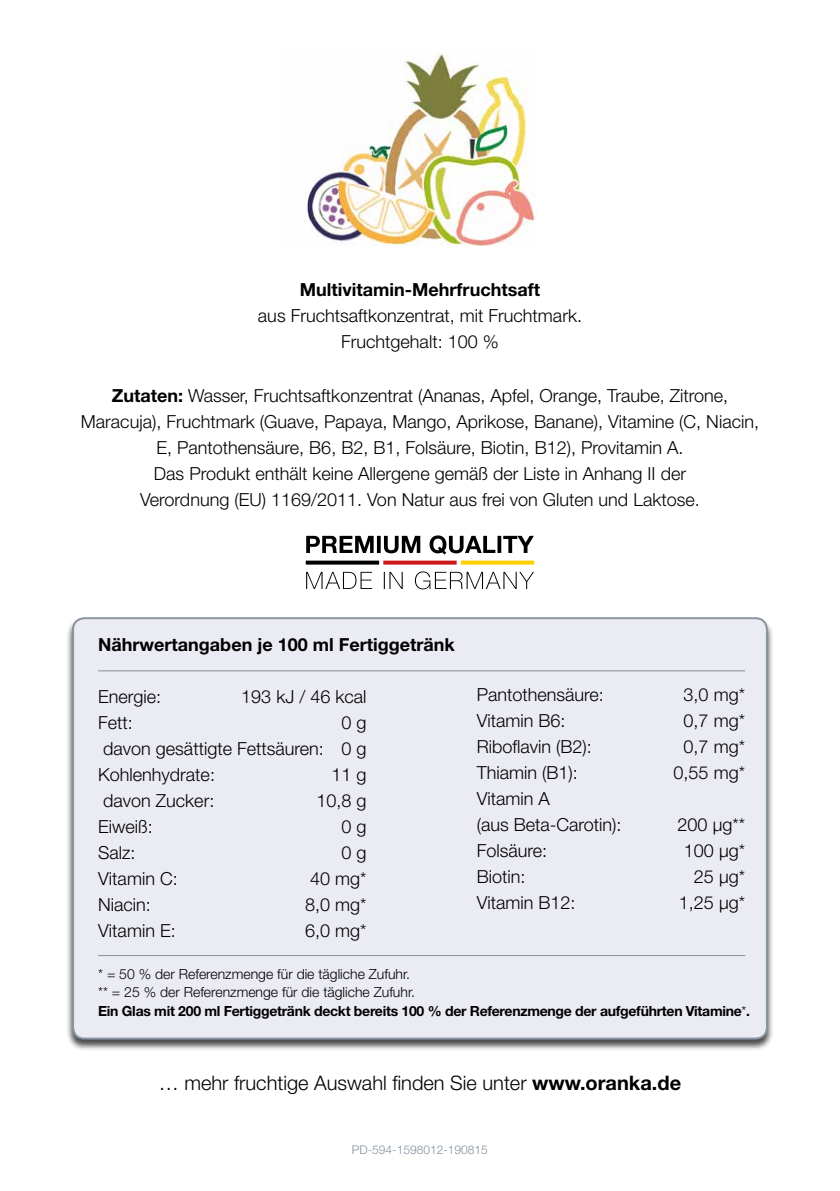
<style>
.page{position:relative;width:840px;height:1191px;background:#fff}
.page>*{position:absolute;margin:0;border:0;box-sizing:border-box;transform-origin:0 0}
.t1{font:300 20px "Helvetica Neue LT Pro";color:#000}
.t2{font:300 18px/26px "Helvetica Neue LT Pro";color:#000;text-align:center}
.t3{font:700 18px "Helvetica Neue LT Pro";color:#000}
.t4{font:300 14px/18px "Helvetica Neue LT Pro";color:#000}
.t5{font:300 12px "Helvetica Neue LT Pro";color:#84909f}
.s1{font-weight:700}
</style>
<div class="page">
<svg style="left:306px;top:571px;width:227px;height:18px"></svg>
<svg style="left:306px;top:535px;width:227px;height:19px"></svg>
<svg style="left:305px;top:560px;width:74px;height:4px"></svg>
<svg style="left:383px;top:560px;width:73px;height:4px"></svg>
<svg style="left:460px;top:560px;width:74px;height:4px"></svg>
<img style="left:304px;top:54px;width:231px;height:191px">
<div style="left:66px;top:617px;width:707px;height:434px;background:#000;opacity:.75"></div>
<div style="left:73px;top:618px;width:693px;height:420px;background:#eaecf3;border-radius:11px"></div>
<div style="left:72px;top:617px;width:695px;height:422px;border:2px solid #84909f;border-radius:11px"></div>
<hr style="left:98px;top:670px;width:646px;height:1px;background:#84909f">
<hr style="left:98px;top:955px;width:646px;height:1px;background:#84909f">
<p class="t3" style="left:300px;top:278px;width:241px">Multivitamin-Mehrfruchtsaft</p>
<p class="t2" style="left:258px;top:302px;width:325px">aus Fruchtsaftkonzentrat, mit Fruchtmark.<br>Fruchtgehalt: 100 %</p>
<p class="t2" style="left:81px;top:382px;width:679px"><span class="s1">Zutaten:</span> Wasser, Fruchtsaftkonzentrat (Ananas, Apfel, Orange, Traube, Zitrone, Maracuja), Fruchtmark (Guave, Papaya, Mango, Aprikose, Banane), Vitamine (C, Niacin, E, Pantothensäure, B6, B2, B1, Folsäure, Biotin, B12), Provitamin A.<br>Das Produkt enthält keine Allergene gemäß der Liste in Anhang II der<br>Verordnung (EU) 1169/2011. Von Natur aus frei von Gluten und Laktose.</p>
<p class="t3" style="left:98px;top:633px;width:358px">Nährwertangaben je 100 ml Fertiggetränk</p>
<p class="t2" style="left:98px;top:683px;width:65px">Energie:</p>
<p class="t2" style="left:241px;top:683px;width:127px">193 kJ / 46 kcal</p>
<p class="t2" style="left:98px;top:709px;width:36px">Fett:</p>
<p class="t2" style="left:476px;top:681px;width:129px">Pantothensäure:</p>
<p class="t2" style="left:683px;top:681px;width:63px">3,0 mg*</p>
<p class="t2" style="left:476px;top:707px;width:90px">Vitamin B6:</p>
<p class="t2" style="left:683px;top:707px;width:63px">0,7 mg*</p>
<p class="t2" style="left:476px;top:733px;width:117px">Riboflavin (B2):</p>
<p class="t2" style="left:683px;top:733px;width:63px">0,7 mg*</p>
<p class="t2" style="left:476px;top:759px;width:103px">Thiamin (B1):</p>
<p class="t2" style="left:673px;top:759px;width:73px">0,55 mg*</p>
<p class="t2" style="left:476px;top:785px;width:146px;text-align:left">Vitamin A<br>(aus Beta-Carotin):</p>
<p class="t2" style="left:98px;top:709px;width:270px;text-align:justify;text-indent:243px">0 g davon gesättigte Fettsäuren: 0 g Kohlenhydrate:</p>
<p class="t2" style="left:331px;top:761px;width:37px">11 g</p>
<p class="t2" style="left:103px;top:787px;width:113px">davon Zucker:</p>
<p class="t2" style="left:316px;top:787px;width:52px">10,8 g</p>
<p class="t2" style="left:98px;top:813px;width:56px">Eiweiß:</p>
<p class="t2" style="left:341px;top:813px;width:27px">0 g</p>
<p class="t2" style="left:98px;top:839px;width:39px">Salz:</p>
<p class="t2" style="left:341px;top:839px;width:27px">0 g</p>
<p class="t2" style="left:98px;top:865px;width:81px">Vitamin C:</p>
<p class="t2" style="left:310px;top:865px;width:58px">40 mg*</p>
<p class="t2" style="left:98px;top:891px;width:54px">Niacin:</p>
<p class="t2" style="left:305px;top:891px;width:63px">8,0 mg*</p>
<p class="t2" style="left:98px;top:917px;width:79px">Vitamin E:</p>
<p class="t2" style="left:305px;top:917px;width:63px">6,0 mg*</p>
<p class="t4" style="left:98px;top:965px;width:653px">* = 50 % der Referenzmenge für die tägliche Zufuhr.<br>** = 25 % der Referenzmenge für die tägliche Zufuhr.<br><span class="s1">Ein Glas mit 200 ml Fertiggetränk deckt bereits 100 % der Referenzmenge der aufgeführten Vitamine</span>*<span class="s1">.</span></p>
<p class="t2" style="left:677px;top:811px;width:69px">200 μg**</p>
<p class="t2" style="left:476px;top:837px;width:72px">Folsäure:</p>
<p class="t2" style="left:683px;top:837px;width:63px">100 μg*</p>
<p class="t2" style="left:476px;top:863px;width:50px">Biotin:</p>
<p class="t2" style="left:693px;top:863px;width:53px">25 μg*</p>
<p class="t2" style="left:476px;top:889px;width:100px">Vitamin B12:</p>
<p class="t2" style="left:678px;top:889px;width:68px">1,25 μg*</p>
<p class="t1" style="left:159px;top:1071px;width:523px">… mehr fruchtige Auswahl finden Sie unter <span class="s1">www.oranka.de</span></p>
<p class="t5" style="left:352px;top:1142px;width:137px">PD-594-1598012-190815</p>
</div>
